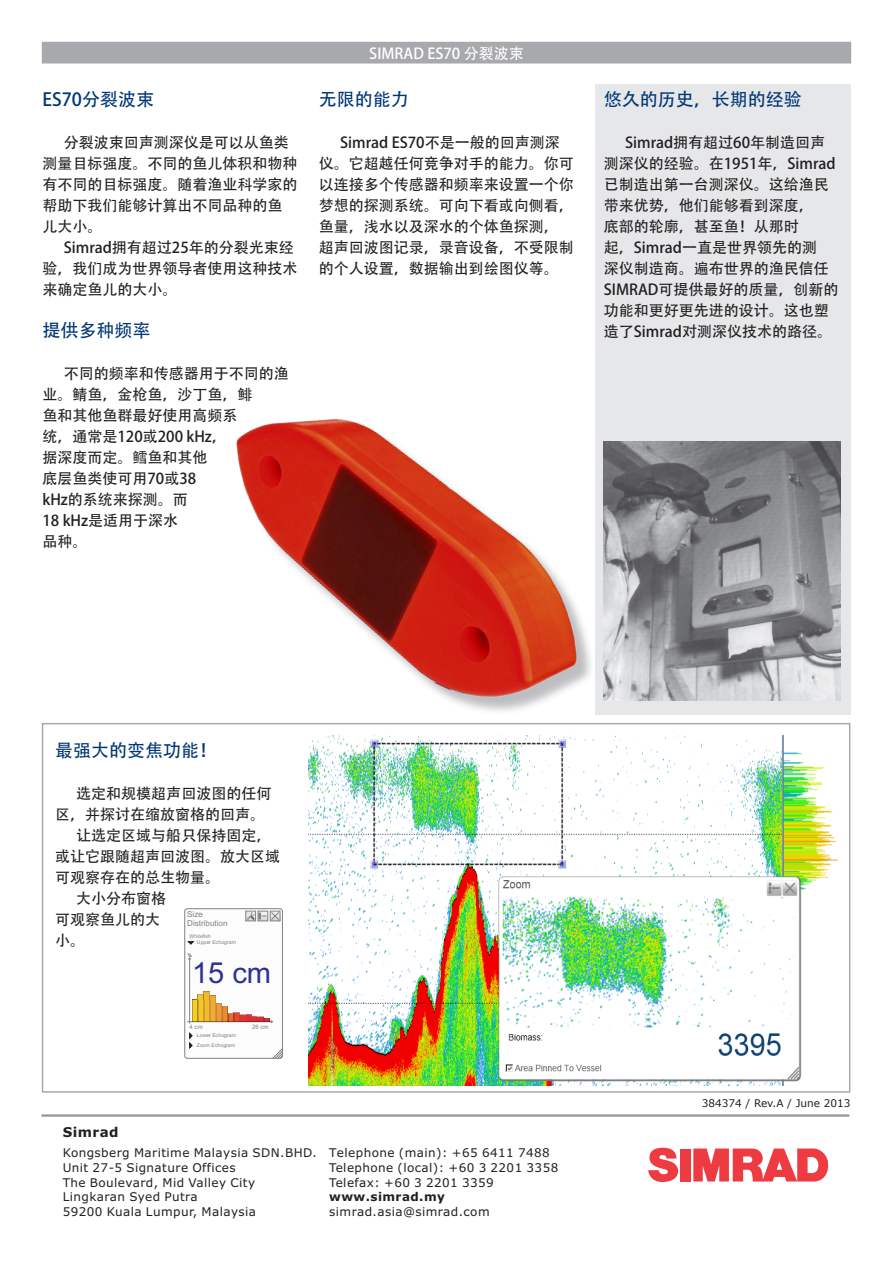
<style>
.page{position:relative;width:893px;height:1263px;background:#fff}
.page>*{position:absolute;margin:0;border:0;box-sizing:border-box;transform-origin:0 0}
.t1{font:29.1px "Arial";color:#2e3092}
.Chinese_Heading01{font:18px "Adobe Heiti Std";color:#013775}
.Chinese_Normal{font:15px/21px "Adobe Heiti Std";color:#231f20}
.Chinese_Title04{font:15px "Adobe Heiti Std";color:#fff}
.t2{font:700 13.5px "Verdana";letter-spacing:.035em;color:#231f20}
.t3{font:12px/14.9px "Verdana";letter-spacing:.035em;color:#231f20}
.t4{font:700 12px "Verdana";letter-spacing:.035em;color:#231f20}
.FileInfo{font:10.5px "Verdana";color:#231f20}
.t5{font:8.1px/9px "Arial";color:#808285}
.t6{font:6px "Arial";color:#808285}
.t7{font:5.1px/6.8px "Arial";color:#808285}
.t8{font:4.8px "Arial";color:#231f20}
</style>
<div class="page">
<div style="left:43px;top:43px;width:807px;height:20px;background:#a8a9ad"></div>
<div style="left:42px;top:42px;width:809px;height:22px;border:2px solid #a8a9ad"></div>
<div style="left:595px;top:85px;width:255px;height:630px;background:#e6e7e9"></div>
<hr style="left:42px;top:1114px;width:807px;height:3px;background:#939598">
<svg style="left:648px;top:1148px;width:30px;height:34px"></svg>
<div style="left:680px;top:1148px;width:10px;height:33px;background:#ee3a41"></div>
<svg style="left:693px;top:1148px;width:135px;height:33px"></svg>
<img style="left:179px;top:418px;width:450px;height:307px">
<img style="left:604px;top:442px;width:237px;height:258px">
<img style="left:308px;top:736px;width:530px;height:349px">
<div style="left:185px;top:908px;width:98px;height:150px;border:1px solid #808285;border-radius:3px"></div>
<svg style="left:272px;top:1048px;width:11px;height:10px"></svg>
<hr style="left:189px;top:958px;width:1px;height:65px;background:#808285">
<hr style="left:187px;top:1021px;width:85px;height:1px;background:#808285">
<svg style="left:246px;top:911px;width:34px;height:10px"></svg>
<img style="left:192px;top:1018px;width:77px;height:4px">
<img style="left:192px;top:1016px;width:71px;height:2px">
<img style="left:192px;top:1015px;width:59px;height:1px">
<img style="left:192px;top:1014px;width:54px;height:1px">
<img style="left:192px;top:1013px;width:48px;height:1px">
<img style="left:192px;top:1006px;width:36px;height:7px">
<img style="left:192px;top:1003px;width:30px;height:3px">
<img style="left:192px;top:1000px;width:24px;height:3px">
<img style="left:198px;top:996px;width:18px;height:4px">
<svg style="left:198px;top:992px;width:12px;height:4px"></svg>
<svg style="left:188px;top:941px;width:6px;height:3px"></svg>
<svg style="left:190px;top:1033px;width:2px;height:15px"></svg>
<p class="Chinese_Heading01" style="left:43px;top:88px;width:113px">ES70分裂波束</p>
<p class="Chinese_Normal" style="left:43px;top:132px;width:257px;text-indent:21px">分裂波束回声测深仪是可以从鱼类测量目标强度。不同的鱼儿体积和物种有不同的目标强度。随着渔业科学家的帮助下我们能够计算出不同品种的鱼儿大小。</p>
<p class="Chinese_Normal" style="left:43px;top:237px;width:257px;text-indent:21px">Simrad拥有超过25年的分裂光束经验，我们成为世界领导者使用这种技术来确定鱼儿的大小。</p>
<p class="Chinese_Heading01" style="left:43px;top:319px;width:109px">提供多种频率</p>
<p class="Chinese_Normal" style="left:43px;top:363px;width:248px;text-indent:21px">不同的频率和传感器用于不同的渔业。鲭鱼，金枪鱼，沙丁鱼，鲱<br>鱼和其他鱼群最好使用高频系<br>统，通常是120或200 kHz，<br>据深度而定。鳕鱼和其他<br>底层鱼类使可用70或38<br>kHz的系统来探测。而<br>18 kHz是适用于深水<br>品种。</p>
<p class="Chinese_Title04" style="left:369px;top:44px;width:156px">SIMRAD ES70 分裂波束</p>
<p class="Chinese_Heading01" style="left:319px;top:88px;width:91px">无限的能力</p>
<p class="Chinese_Normal" style="left:319px;top:132px;width:256px;text-indent:21px">Simrad ES70不是一般的回声测深仪。它超越任何竞争对手的能力。你可以连接多个传感器和频率来设置一个你梦想的探测系统。可向下看或向侧看，鱼量，浅水以及深水的个体鱼探测，超声回波图记录，录音设备，不受限制的个人设置，数据输出到绘图仪等。</p>
<p class="Chinese_Heading01" style="left:604px;top:88px;width:199px">悠久的历史，长期的经验</p>
<p class="Chinese_Normal" style="left:604px;top:132px;width:236px;text-indent:21px">Simrad拥有超过60年制造回声测深仪的经验。在1951年，Simrad已制造出第一台测深仪。这给渔民带来优势，他们能够看到深度，<br>底部的轮廓，甚至鱼！从那时<br>起，Simrad一直是世界领先的测<br>深仪制造商。遍布世界的渔民信任<br>SIMRAD可提供最好的质量，创新的功能和更好更先进的设计。这也塑造了Simrad对测深仪技术的路径。</p>
<p class="Chinese_Heading01" style="left:55px;top:739px;width:164px">最强大的变焦功能！</p>
<p class="Chinese_Normal" style="left:55px;top:783px;width:218px;text-indent:21px">选定和规模超声回波图的任何区，并探讨在缩放窗格的回声。</p>
<p class="Chinese_Normal" style="left:55px;top:825px;width:227px;text-indent:21px">让选定区域与船只保持固定，或让它跟随超声回波图。放大区域可观察存在的总生物量。</p>
<p class="Chinese_Normal" style="left:55px;top:888px;width:113px;text-indent:21px">大小分布窗格可观察鱼儿的大小。</p>
<p class="t5" style="left:187px;top:910px;width:42px">Size<br>Distribution</p>
<p class="t1" style="left:192px;top:956px;width:81px">15 cm</p>
<p class="t7" style="left:197px;top:932px;width:41px;text-indent:-7px">Whitefish<br>Upper Echogram</p>
<p class="t8" style="left:188px;top:952px;width:6px">%</p>
<p class="t6" style="left:190px;top:1023px;width:15px">4cm</p>
<p class="t6" style="left:252px;top:1023px;width:18px">26 cm</p>
<p class="t7" style="left:197px;top:1030px;width:41px;line-height:9.8px">Lower Echogram<br>Zoom Echogram</p>
<p class="t2" style="left:63px;top:1126px;width:57px">Simrad</p>
<p class="t3" style="left:63px;top:1146px;width:256px">Kongsberg Maritime Malaysia SDN.BHD.<br>Unit 27-5 Signature Offices<br>The Boulevard, Mid Valley City<br>Lingkaran Syed Putra<br>59200 Kuala Lumpur, Malaysia</p>
<p class="t3" style="left:329px;top:1146px;width:231px">Telephone (main): +65 6411 7488<br>Telephone (local): +60 3 2201 3358<br>Telefax: +60 3 2201 3359</p>
<p class="t3" style="left:329px;top:1205px;width:162px">simrad.asia@simrad.com</p>
<p class="t4" style="left:329px;top:1192px;width:117px">www.simrad.my</p>
<p class="FileInfo" style="left:702px;top:1096px;width:150px">384374 / Rev.A / June 2013</p>
</div>
